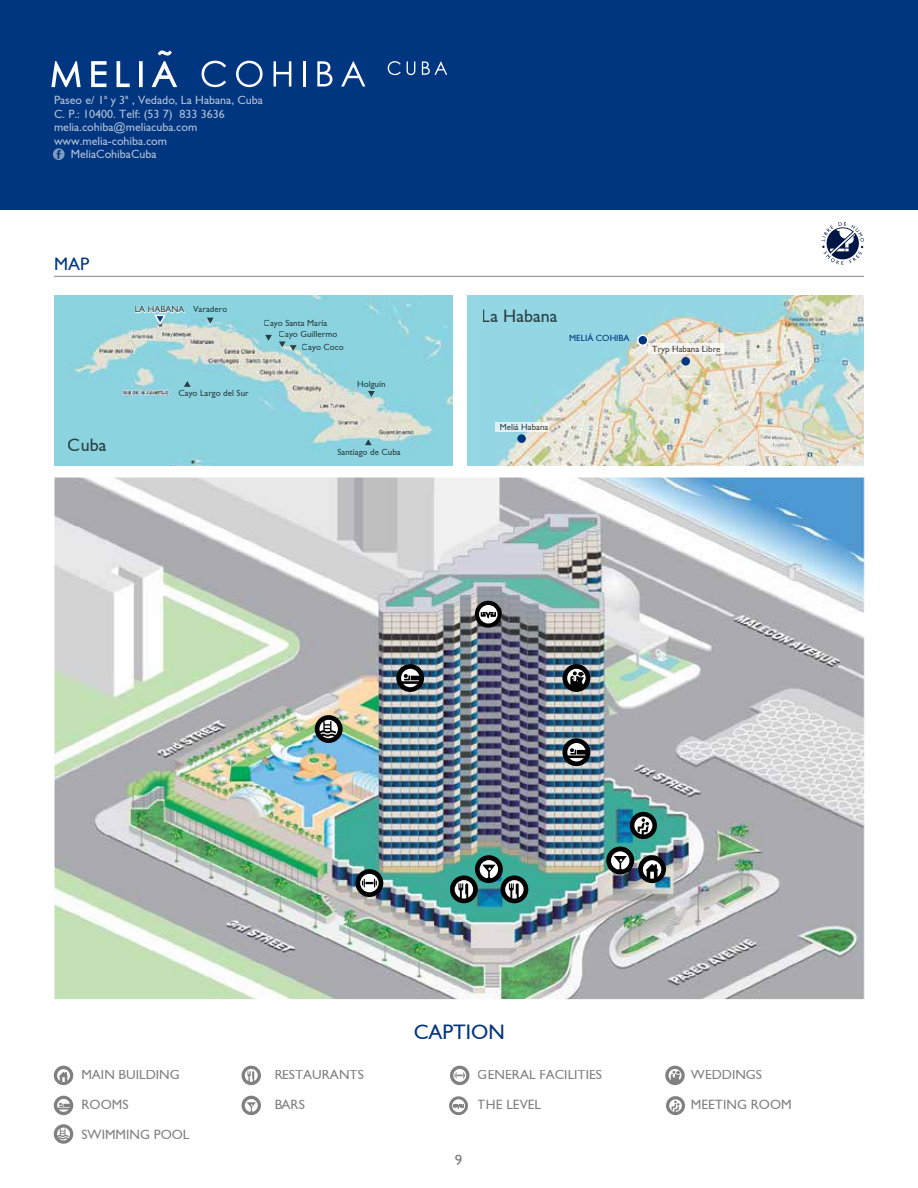
<style>
.page{position:relative;width:918px;height:1188px;background:#fff}
.page>*{position:absolute;margin:0;border:0;box-sizing:border-box;transform-origin:0 0}
.t1{font:21px "Gill Sans";color:#003580}
.t2{font:18px "Gill Sans";color:#000}
.t3{font:18px "Gill Sans";color:#003580}
.t4{font:15px "Gill Sans";color:#767b7d}
.t5{font:13.5px "Gill Sans";color:#000}
.t6{font:12px "Gill Sans";color:#fff}
.t7{font:9px/12.9px "Gill Sans";color:#000}
.t8{font:9px "Gill Sans";color:#003580}
</style>
<div class="page">
<div style="left:0;top:0;width:918px;height:210px;background:#003580"></div>
<svg style="left:202px;top:61px;width:24px;height:26px"></svg>
<svg style="left:236px;top:61px;width:27px;height:26px"></svg>
<svg style="left:274px;top:61px;width:17px;height:26px"></svg>
<hr style="left:303px;top:61px;width:3px;height:26px;background:#fff">
<svg style="left:317px;top:61px;width:15px;height:26px"></svg>
<svg style="left:341px;top:61px;width:24px;height:26px"></svg>
<svg style="left:51px;top:50px;width:126px;height:37px"></svg>
<svg style="left:388px;top:61px;width:13px;height:14px"></svg>
<svg style="left:407px;top:61px;width:8px;height:14px"></svg>
<svg style="left:422px;top:61px;width:25px;height:14px"></svg>
<svg style="left:53px;top:148px;width:12px;height:12px"></svg>
<hr style="left:54px;top:276px;width:810px;height:1px;background:#000">
<img style="left:54px;top:296px;width:399px;height:170px">
<div style="left:468px;top:296px;width:395px;height:170px;background:#95d7e3"></div>
<img style="left:496px;top:296px;width:367px;height:170px">
<svg style="left:207px;top:318px;width:7px;height:6px"></svg>
<svg style="left:134px;top:304px;width:53px;height:23px"></svg>
<svg style="left:265px;top:335px;width:7px;height:6px"></svg>
<svg style="left:368px;top:391px;width:7px;height:6px"></svg>
<svg style="left:279px;top:341px;width:18px;height:10px"></svg>
<svg style="left:365px;top:439px;width:7px;height:6px"></svg>
<div style="left:681px;top:357px;width:9px;height:9px;background:#003580;border-radius:50%"></div>
<div style="left:517px;top:434px;width:9px;height:9px;background:#003580;border-radius:50%"></div>
<div style="left:638px;top:335px;width:10px;height:10px;background:#003580;border-radius:50%"></div>
<div style="left:637px;top:335px;width:12px;height:11px;border:2px solid #fff;border-radius:50%"></div>
<svg style="left:649px;top:344px;width:75px;height:10px"></svg>
<svg style="left:495px;top:422px;width:53px;height:10px"></svg>
<svg style="left:242px;top:1066px;width:19px;height:19px"></svg>
<svg style="left:245px;top:1069px;width:13px;height:13px"></svg>
<svg style="left:450px;top:1066px;width:19px;height:19px"></svg>
<svg style="left:453px;top:1069px;width:13px;height:13px"></svg>
<svg style="left:242px;top:1096px;width:19px;height:19px"></svg>
<svg style="left:245px;top:1099px;width:13px;height:13px"></svg>
<svg style="left:54px;top:1124px;width:19px;height:20px"></svg>
<svg style="left:57px;top:1128px;width:13px;height:12px"></svg>
<svg style="left:54px;top:1096px;width:19px;height:19px"></svg>
<svg style="left:57px;top:1099px;width:13px;height:13px"></svg>
<svg style="left:665px;top:1066px;width:20px;height:19px"></svg>
<svg style="left:669px;top:1069px;width:12px;height:11px"></svg>
<svg style="left:54px;top:1066px;width:19px;height:19px"></svg>
<svg style="left:57px;top:1069px;width:13px;height:13px"></svg>
<svg style="left:449px;top:1096px;width:19px;height:19px"></svg>
<div style="left:452px;top:1099px;width:13px;height:13px;background:#fff;border-radius:50%"></div>
<svg style="left:453px;top:1104px;width:11px;height:6px"></svg>
<svg style="left:666px;top:1096px;width:19px;height:19px"></svg>
<svg style="left:669px;top:1099px;width:13px;height:13px"></svg>
<img style="left:56px;top:479px;width:807px;height:519px">
<div style="left:500px;top:875px;width:28px;height:28px;background:#000;border-radius:50%"></div>
<svg style="left:505px;top:880px;width:19px;height:19px"></svg>
<div style="left:450px;top:875px;width:28px;height:28px;background:#000;border-radius:50%"></div>
<svg style="left:455px;top:880px;width:18px;height:19px"></svg>
<div style="left:356px;top:869px;width:27px;height:28px;background:#000;border-radius:50%"></div>
<svg style="left:360px;top:874px;width:19px;height:18px"></svg>
<div style="left:475px;top:855px;width:28px;height:28px;background:#000;border-radius:50%"></div>
<svg style="left:480px;top:860px;width:18px;height:18px"></svg>
<div style="left:315px;top:715px;width:28px;height:28px;background:#000;border-radius:50%"></div>
<svg style="left:319px;top:720px;width:19px;height:18px"></svg>
<div style="left:562px;top:738px;width:28px;height:28px;background:#000;border-radius:50%"></div>
<svg style="left:567px;top:743px;width:19px;height:18px"></svg>
<div style="left:396px;top:664px;width:28px;height:28px;background:#000;border-radius:50%"></div>
<svg style="left:401px;top:669px;width:18px;height:18px"></svg>
<div style="left:638px;top:855px;width:28px;height:28px;background:#000;border-radius:50%"></div>
<svg style="left:643px;top:860px;width:18px;height:19px"></svg>
<div style="left:606px;top:847px;width:28px;height:27px;background:#000;border-radius:50%"></div>
<svg style="left:611px;top:851px;width:18px;height:19px"></svg>
<div style="left:475px;top:601px;width:27px;height:27px;background:#000;border-radius:50%"></div>
<svg style="left:479px;top:605px;width:19px;height:18px"></svg>
<svg style="left:481px;top:612px;width:15px;height:8px"></svg>
<div style="left:630px;top:812px;width:27px;height:27px;background:#000;border-radius:50%"></div>
<svg style="left:634px;top:817px;width:18px;height:17px"></svg>
<div style="left:562px;top:664px;width:28px;height:28px;background:#000;border-radius:50%"></div>
<svg style="left:567px;top:669px;width:19px;height:16px"></svg>
<svg style="left:184px;top:381px;width:7px;height:6px"></svg>
<svg style="left:821px;top:222px;width:43px;height:43px"></svg>
<p class="t6" style="left:54px;top:93px;width:210px">Paseo e/ 1ª y 3ª , Vedado, La Habana, Cuba</p>
<p class="t6" style="left:54px;top:107px;width:172px">C. P.: 10400. Telf: (53 7) 833 3636</p>
<p class="t6" style="left:54px;top:120px;width:145px">melia.cohiba@meliacuba.com</p>
<p class="t6" style="left:54px;top:134px;width:115px">www.melia-cohiba.com</p>
<p class="t6" style="left:71px;top:147px;width:87px">MeliaCohibaCuba</p>
<h2 class="t3" style="left:54px;top:254px;width:37px">MAP</h2>
<h2 class="t2" style="left:68px;top:435px;width:40px">Cuba</h2>
<p class="t7" style="left:135px;top:303px;width:94px">LA HABANA Varadero</p>
<p class="t7" style="left:178px;top:386px;width:72px">Cayo Largo del Sur</p>
<p class="t7" style="left:264px;top:317px;width:65px">Cayo Santa María</p>
<p class="t7" style="left:302px;top:328px;width:43px;text-indent:-23px">Cayo Guillermo<br>Cayo Coco</p>
<p class="t7" style="left:357px;top:378px;width:30px">Holguín</p>
<p class="t7" style="left:338px;top:446px;width:65px">Santiago de Cuba</p>
<h2 class="t2" style="left:482px;top:305px;width:77px">La Habana</h2>
<p class="t8" style="left:569px;top:333px;width:62px">MELIÁ COHIBA</p>
<p class="t7" style="left:652px;top:342px;width:70px">Tryp Habana Libre</p>
<p class="t7" style="left:500px;top:420px;width:50px">Meliá Habana</p>
<p class="t5" style="left:81px;top:1067px;width:100px">MAIN BUILDING</p>
<p class="t5" style="left:81px;top:1097px;width:49px">ROOMS</p>
<p class="t5" style="left:81px;top:1127px;width:110px">SWIMMING POOL</p>
<p class="t5" style="left:274px;top:1067px;width:91px">RESTAURANTS</p>
<p class="t5" style="left:274px;top:1097px;width:32px">BARS</p>
<h1 class="t1" style="left:414px;top:1020px;width:93px">CAPTION</h1>
<p class="t5" style="left:478px;top:1067px;width:126px">GENERAL FACILITIES</p>
<p class="t5" style="left:478px;top:1097px;width:65px">THE LEVEL</p>
<p class="t4" style="left:455px;top:1151px;width:9px">9</p>
<p class="t5" style="left:691px;top:1067px;width:73px">WEDDINGS</p>
<p class="t5" style="left:691px;top:1097px;width:102px">MEETING ROOM</p>
</div>
